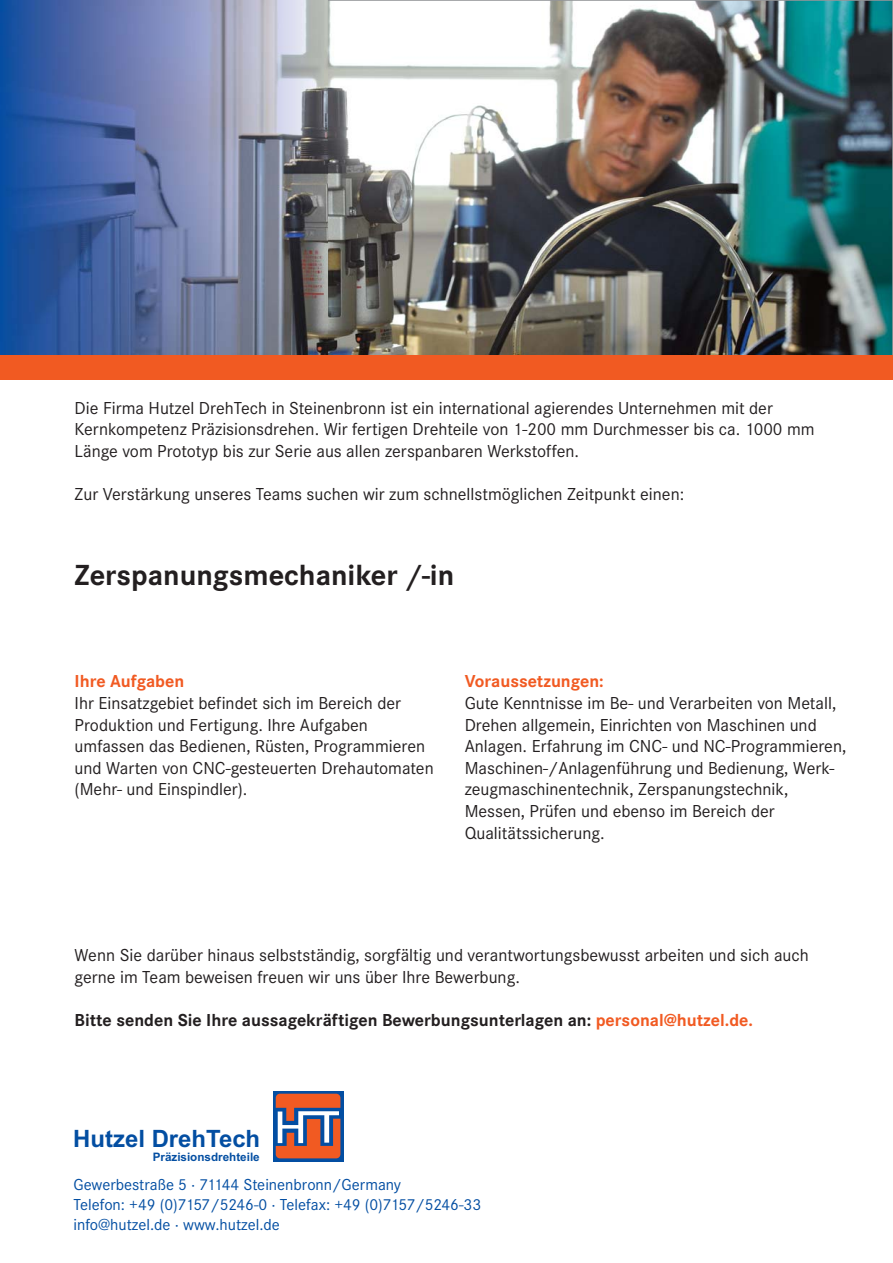
<style>
.page{position:relative;width:893px;height:1263px;background:#fff}
.page>*{position:absolute;margin:0;border:0;box-sizing:border-box;transform-origin:0 0}
.t1{font:700 30.15px "Corporate S";color:#231f20}
.t2{font:700 23.85px "Arial";color:#034ea2}
.t3{font:18px/21.6px "Corporate S";color:#231f20}
.t4{font:700 18px "Corporate S";color:#231f20}
.t5{font:700 18px "Corporate S";color:#f15a22}
.t6{font:16.5px/19.8px "Corporate S";color:#034ea2}
.t7{font:700 11.7px "Arial";color:#034ea2}
.s1{color:#f15a22}
</style>
<div class="page">
<img style="left:327px;top:2px;width:564px;height:354px">
<img style="left:1px;top:1px;width:326px;height:355px">
<div style="left:0;top:356px;width:893px;height:24px;background:#f15a22"></div>
<div style="left:270px;top:1088px;width:76px;height:76px;background:linear-gradient(to right,#fff,#fff)"></div>
<svg style="left:273px;top:1091px;width:70px;height:70px"></svg>
<div style="left:276px;top:1094px;width:64px;height:64px;background:#f15a22;border-radius:4px"></div>
<img style="left:270px;top:1104px;width:74px;height:46px">
<p class="t3" style="left:75px;top:399px;width:741px">Die Firma Hutzel DrehTech in Steinenbronn ist ein international agierendes Unternehmen mit der<br>Kernkompetenz Präzisionsdrehen. Wir fertigen Drehteile von 1-200 mm Durchmesser bis ca. 1000 mm<br>Länge vom Prototyp bis zur Serie aus allen zerspanbaren Werkstoffen.</p>
<p class="t3" style="left:75px;top:485px;width:611px">Zur Verstärkung unseres Teams suchen wir zum schnellstmöglichen Zeitpunkt einen:</p>
<h1 class="t1" style="left:75px;top:565px;width:381px">Zerspanungsmechaniker /-in</h1>
<p class="t5" style="left:75px;top:675px;width:111px">Ihre Aufgaben</p>
<p class="t3" style="left:75px;top:694px;width:361px">Ihr Einsatzgebiet befindet sich im Bereich der Produktion und Fertigung. Ihre Aufgaben umfassen das Bedienen, Rüsten, Programmieren und Warten von CNC-gesteuerten Drehautomaten (Mehr- und Einspindler).</p>
<p class="t5" style="left:465px;top:675px;width:140px">Voraussetzungen:</p>
<p class="t3" style="left:465px;top:694px;width:383px">Gute Kenntnisse im Be- und Verarbeiten von Metall, Drehen allgemein, Einrichten von Maschinen und Anlagen. Erfahrung im CNC- und NC-Programmieren, Maschinen-/Anlagenführung und Bedienung, Werk&shy;zeugmaschinentechnik, Zerspanungstechnik, Messen, Prüfen und ebenso im Bereich der Qualitätssicherung.</p>
<p class="t3" style="left:75px;top:946px;width:736px">Wenn Sie darüber hinaus selbstständig, sorgfältig und verantwortungsbewusst arbeiten und sich auch gerne im Team beweisen freuen wir uns über Ihre Bewerbung.</p>
<p class="t4" style="left:75px;top:1014px;width:680px">Bitte senden Sie Ihre aussagekräftigen Bewerbungsunterlagen an: <span class="s1">personal@hutzel.de.</span></p>
<h2 class="t2" style="left:73px;top:1125px;width:188px">Hutzel DrehTech</h2>
<p class="t7" style="left:153px;top:1150px;width:109px">Präzisionsdrehteile</p>
<p class="t6" style="left:73px;top:1176px;width:409px">Gewerbestraße 5 · 71144 Steinenbronn/Germany<br>Telefon: +49 (0)7157/5246-0 · Telefax: +49 (0)7157/5246-33 info@hutzel.de · www.hutzel.de</p>
</div>
